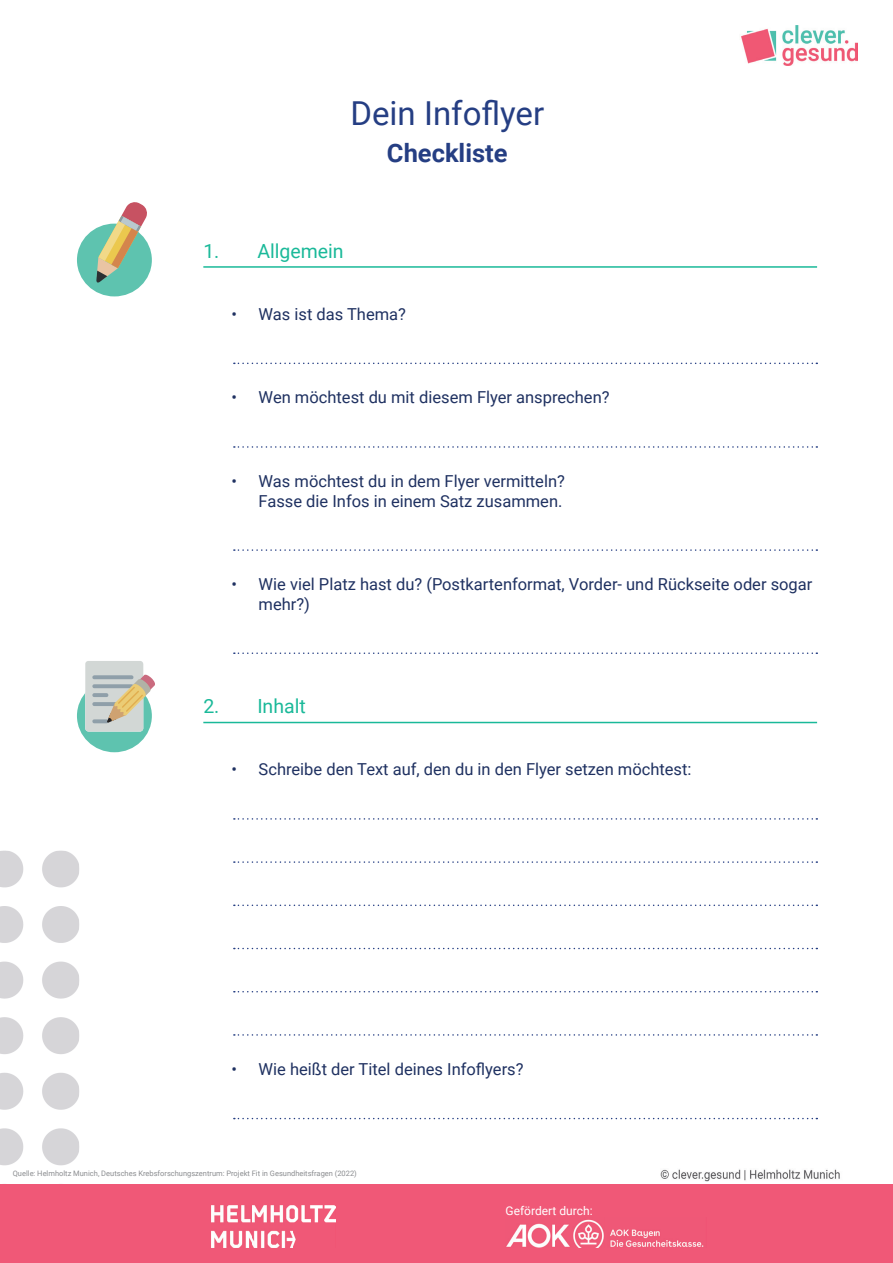
<style>
.page{position:relative;width:893px;height:1263px;background:#fff}
.page>*{position:absolute;margin:0;border:0;box-sizing:border-box;transform-origin:0 0}
.t1{font:33px "Roboto";color:#253e83}
.t2{font:700 25.5px "Roboto";color:#253e83}
.t3{font:19.5px "Roboto";color:#1ab999}
.t4{font:16.5px/19.5px "Roboto";color:#1f3161;text-align:right}
.t5{font:12px "Roboto";color:#fff}
.t6{font:7.5px "Roboto";color:#8b8d90}
</style>
<div class="page">
<img style="left:0;top:850px;width:79px;height:335px">
<img style="left:660px;top:1169px;width:180px;height:12px">
<div style="left:0;top:1185px;width:893px;height:78px;background:#f05877"></div>
<img style="left:506px;top:1219px;width:198px;height:28px">
<img style="left:212px;top:1205px;width:123px;height:42px">
<img style="left:741px;top:26px;width:117px;height:39px">
<div style="left:77px;top:224px;width:75px;height:72px;background:#5ec3af;border-radius:50%"></div>
<hr style="left:203px;top:266px;width:614px;height:2px;background:#1ab999">
<svg style="left:234px;top:363px;width:583px;height:1px"></svg>
<svg style="left:234px;top:446px;width:583px;height:2px"></svg>
<svg style="left:234px;top:549px;width:583px;height:2px"></svg>
<svg style="left:234px;top:652px;width:583px;height:2px"></svg>
<hr style="left:203px;top:722px;width:614px;height:1px;background:#1ab999">
<svg style="left:234px;top:818px;width:583px;height:2px"></svg>
<svg style="left:234px;top:861px;width:583px;height:2px"></svg>
<svg style="left:234px;top:904px;width:583px;height:2px"></svg>
<svg style="left:234px;top:948px;width:583px;height:1px"></svg>
<svg style="left:234px;top:991px;width:583px;height:1px"></svg>
<svg style="left:234px;top:1034px;width:583px;height:2px"></svg>
<svg style="left:234px;top:1118px;width:583px;height:1px"></svg>
<svg style="left:96px;top:202px;width:52px;height:81px"></svg>
<div style="left:77px;top:679px;width:75px;height:73px;background:#5ec3af;border-radius:50%"></div>
<svg style="left:85px;top:661px;width:70px;height:70px"></svg>
<h1 class="t1" style="left:350px;top:90px;width:195px">Dein Infoflyer</h1>
<h2 class="t2" style="left:387px;top:135px;width:122px">Checkliste</h2>
<p class="t3" style="left:203px;top:237px;width:142px">1. Allgemein</p>
<p class="t4" style="left:232px;top:303px;width:176px">• Was ist das Thema?</p>
<p class="t4" style="left:232px;top:387px;width:379px">• Wen möchtest du mit diesem Flyer ansprechen?</p>
<p class="t4" style="left:232px;top:471px;width:335px">• Was möchtest du in dem Flyer vermitteln?<br>Fasse die Infos in einem Satz zusammen.</p>
<p class="t4" style="left:259px;top:574px;width:555px;text-align:left;text-indent:-27px">• Wie viel Platz hast du? (Postkartenformat, Vorder- und Rückseite oder sogar mehr?)</p>
<p class="t3" style="left:203px;top:693px;width:104px">2. Inhalt</p>
<p class="t4" style="left:232px;top:759px;width:461px">• Schreibe den Text auf, den du in den Flyer setzen möchtest:</p>
<p class="t4" style="left:232px;top:1059px;width:293px">• Wie heißt der Titel deines Infoflyers?</p>
<p class="t6" style="left:13px;top:1168px;width:346px">Quelle: Helmholtz Munich, Deutsches Krebsforschungszentrum: Projekt Fit in Gesundheitsfragen (2022)</p>
<p class="t5" style="left:506px;top:1202px;width:88px">Gefördert durch:</p>
</div>
